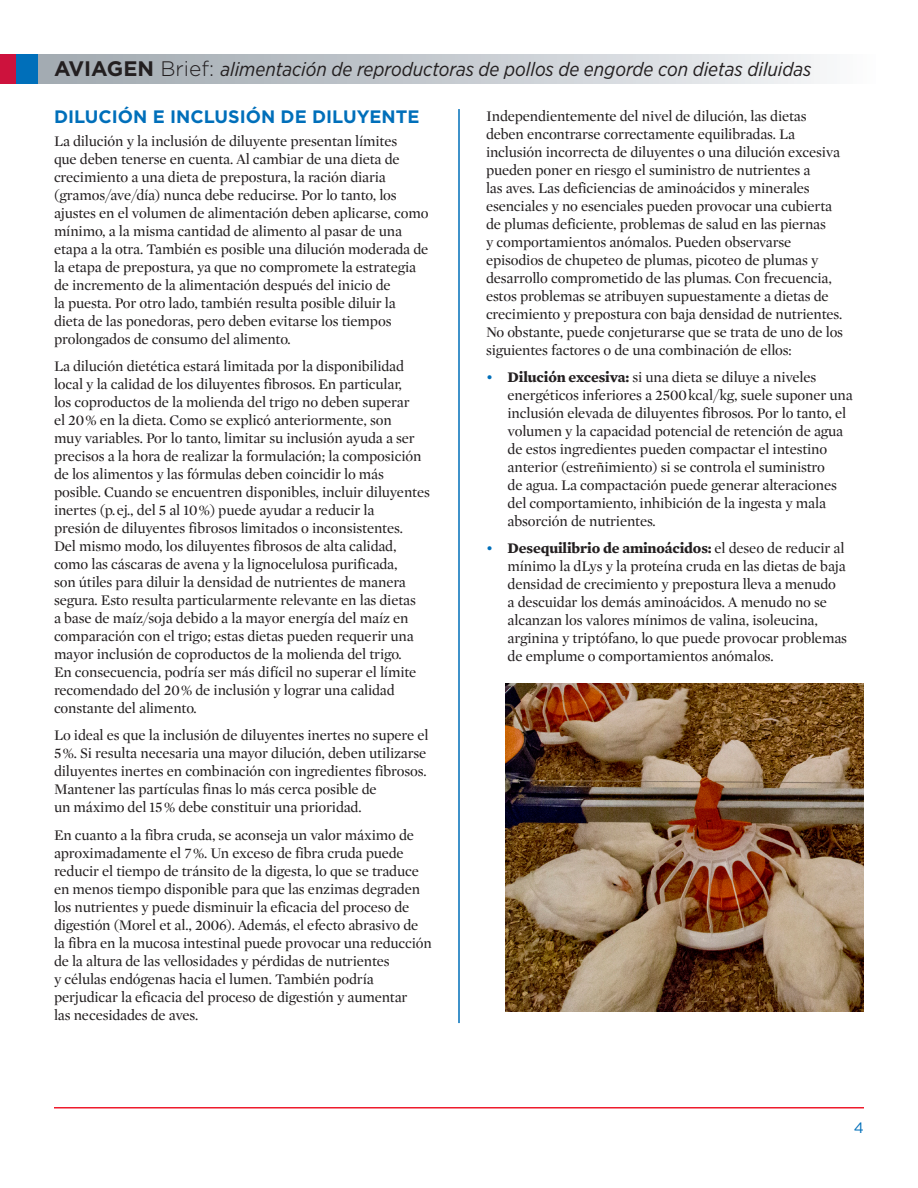
<style>
.page{position:relative;width:918px;height:1188px;background:#fff}
.page>*{position:absolute;margin:0;border:0;box-sizing:border-box;transform-origin:0 0}
.t1{font:italic 19.5px "Gotham Narrow";color:#231f20}
.t2{font:700 18px "Gotham";color:#006fba}
.Body{font:15px/18px "Mercury Display Roman";letter-spacing:-.01em;color:#231f20}
.t3{font:15px "Gotham";color:#006fba}
.s1{font-family:"Gotham";font-weight:700;font-style:normal;font-size:21px}
.s2{font-family:"Gotham";font-weight:300;font-style:normal;font-size:21px}
.s3{color:#006fba}
.s4{font-family:"Mercury Text G4";font-weight:700}
</style>
<div class="page">
<div style="left:37px;top:54px;width:839px;height:30px;background:linear-gradient(to right,#9da6ad,#f6f7f9)"></div>
<div style="left:0;top:54px;width:16px;height:30px;background:#cd123d"></div>
<div style="left:16px;top:54px;width:22px;height:30px;background:#006fba"></div>
<hr style="left:459px;top:109px;width:1px;height:914px;background:#006fba">
<img style="left:505px;top:683px;width:358px;height:328px">
<hr style="left:54px;top:1107px;width:810px;height:1px;background:#ee1b2c">
<h1 class="t1" style="left:54px;top:57px;width:759px"><span class="s1">AVIAGEN</span> <span class="s2">Brief:</span> alimentación de reproductoras de pollos de engorde con dietas diluidas</h1>
<h2 class="t2" style="left:54px;top:105px;width:367px">DILUCIÓN E INCLUSIÓN DE DILUYENTE</h2>
<p class="Body" style="left:54px;top:132px;width:376px">La dilución y la inclusión de diluyente presentan límites<br>que deben tenerse en cuenta. Al cambiar de una dieta de crecimiento a una dieta de prepostura, la ración diaria (gramos/ave/día) nunca debe reducirse. Por lo tanto, los ajustes en el volumen de alimentación deben aplicarse, como mínimo, a la misma cantidad de alimento al pasar de una etapa a la otra. También es posible una dilución moderada de la etapa de prepostura, ya que no compromete la estrategia de incremento de la alimentación después del inicio de<br>la puesta. Por otro lado, también resulta posible diluir la dieta de las ponedoras, pero deben evitarse los tiempos prolongados de consumo del alimento.</p>
<p class="Body" style="left:54px;top:358px;width:377px">La dilución dietética estará limitada por la disponibilidad local y la calidad de los diluyentes fibrosos. En particular,<br>los coproductos de la molienda del trigo no deben superar<br>el 20 % en la dieta. Como se explicó anteriormente, son<br>muy variables. Por lo tanto, limitar su inclusión ayuda a ser precisos a la hora de realizar la formulación; la composición de los alimentos y las fórmulas deben coincidir lo más posible. Cuando se encuentren disponibles, incluir diluyentes inertes (p. ej., del 5 al 10 %) puede ayudar a reducir la<br>presión de diluyentes fibrosos limitados o inconsistentes.<br>Del mismo modo, los diluyentes fibrosos de alta calidad, como las cáscaras de avena y la lignocelulosa purificada,<br>son útiles para diluir la densidad de nutrientes de manera segura. Esto resulta particularmente relevante en las dietas<br>a base de maíz/soja debido a la mayor energía del maíz en comparación con el trigo; estas dietas pueden requerir una mayor inclusión de coproductos de la molienda del trigo.<br>En consecuencia, podría ser más difícil no superar el límite recomendado del 20 % de inclusión y lograr una calidad constante del alimento.</p>
<p class="Body" style="left:54px;top:727px;width:376px">Lo ideal es que la inclusión de diluyentes inertes no supere el 5 %. Si resulta necesaria una mayor dilución, deben utilizarse diluyentes inertes en combinación con ingredientes fibrosos.<br>Mantener las partículas finas lo más cerca posible de<br>un máximo del 15 % debe constituir una prioridad.</p>
<p class="Body" style="left:54px;top:826px;width:379px">En cuanto a la fibra cruda, se aconseja un valor máximo de aproximadamente el 7 %. Un exceso de fibra cruda puede reducir el tiempo de tránsito de la digesta, lo que se traduce en menos tiempo disponible para que las enzimas degraden los nutrientes y puede disminuir la eficacia del proceso de digestión (Morel et al., 2006). Además, el efecto abrasivo de la fibra en la mucosa intestinal puede provocar una reducción de la altura de las vellosidades y pérdidas de nutrientes<br>y células endógenas hacia el lumen. También podría perjudicar la eficacia del proceso de digestión y aumentar<br>las necesidades de aves.</p>
<p class="Body" style="left:486px;top:107px;width:359px">Independientemente del nivel de dilución, las dietas deben encontrarse correctamente equilibradas. La inclusión incorrecta de diluyentes o una dilución excesiva pueden poner en riesgo el suministro de nutrientes a<br>las aves. Las deficiencias de aminoácidos y minerales esenciales y no esenciales pueden provocar una cubierta de plumas deficiente, problemas de salud en las piernas<br>y comportamientos anómalos. Pueden observarse episodios de chupeteo de plumas, picoteo de plumas y desarrollo comprometido de las plumas. Con frecuencia, estos problemas se atribuyen supuestamente a dietas de crecimiento y prepostura con baja densidad de nutrientes.<br>No obstante, puede conjeturarse que se trata de uno de los siguientes factores o de una combinación de ellos:</p>
<p class="Body" style="left:508px;top:368px;width:347px;text-indent:-22px"><span class="s3">•</span> <span class="s4">Dilución excesiva:</span> si una dieta se diluye a niveles energéticos inferiores a 2500 kcal/kg, suele suponer una inclusión elevada de diluyentes fibrosos. Por lo tanto, el volumen y la capacidad potencial de retención de agua de estos ingredientes pueden compactar el intestino anterior (estreñimiento) si se controla el suministro<br>de agua. La compactación puede generar alteraciones del comportamiento, inhibición de la ingesta y mala absorción de nutrientes.</p>
<p class="Body" style="left:508px;top:539px;width:341px;text-indent:-22px"><span class="s3">•</span> <span class="s4">Desequilibrio de aminoácidos:</span> el deseo de reducir al mínimo la dLys y la proteína cruda en las dietas de baja densidad de crecimiento y prepostura lleva a menudo<br>a descuidar los demás aminoácidos. A menudo no se alcanzan los valores mínimos de valina, isoleucina, arginina y triptófano, lo que puede provocar problemas de emplume o comportamientos anómalos.</p>
<p class="t3" style="left:854px;top:1119px;width:12px">4</p>
</div>
